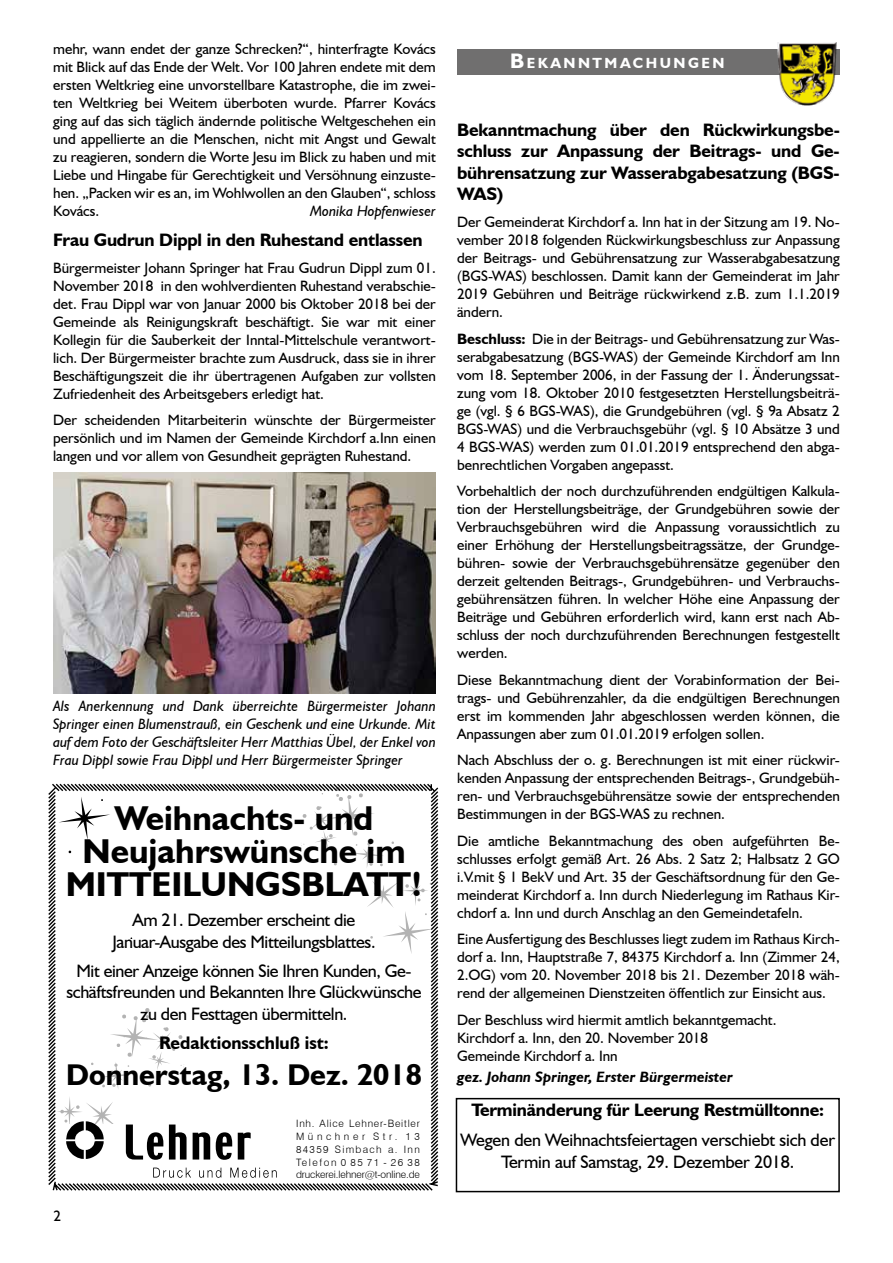
<style>
.page{position:relative;width:893px;height:1263px;background:#fff}
.page>*{position:absolute;margin:0;border:0;box-sizing:border-box;transform-origin:0 0}
.t1{font:700 34.5px/33px "Humanist 521 BT";color:#000;text-align:center}
.t2{font:700 30px "Humanist 521 BT";color:#000}
.t3{font:700 18.15px "Humanist 521 BT";color:#000}
.t4{font:18px/21.6px "Humanist 521 BT";letter-spacing:-.02em;color:#000;text-align:center}
.t5{font:700 18px/21.6px "Humanist 521 BT";letter-spacing:-.01em;color:#000;text-align:justify}
.t6{font:15px/18px "Humanist 521 BT";color:#000;text-align:justify}
.t7{font:italic 15px/18px "Humanist 521 BT";color:#000;text-align:justify}
.t8{font:italic 700 15px "Humanist 521 BT";color:#000}
.t9{font:700 14.7px "Humanist 521 BT";letter-spacing:.17em;color:#fff}
.t10{font:300 10.2px/12.8px "Swiss 721 BT";letter-spacing:.08em;color:#000;text-align:justify}
.s1{font-size:21px}
.s2{font-weight:700}
</style>
<div class="page">
<div style="left:457px;top:49px;width:383px;height:25px;background:#706f6f"></div>
<img style="left:778px;top:43px;width:62px;height:63px">
<img style="left:53px;top:473px;width:383px;height:220px">
<svg style="left:48px;top:783px;width:391px;height:408px"></svg>
<svg style="left:193px;top:1132px;width:17px;height:27px"></svg>
<svg style="left:216px;top:1132px;width:16px;height:28px"></svg>
<svg style="left:238px;top:1132px;width:13px;height:27px"></svg>
<svg style="left:153px;top:1167px;width:38px;height:11px"></svg>
<svg style="left:199px;top:1167px;width:22px;height:11px"></svg>
<svg style="left:230px;top:1167px;width:47px;height:11px"></svg>
<svg style="left:62px;top:937px;width:76px;height:2px"></svg>
<svg style="left:58px;top:796px;width:52px;height:44px"></svg>
<svg style="left:301px;top:784px;width:130px;height:183px"></svg>
<svg style="left:54px;top:1005px;width:133px;height:155px"></svg>
<div style="left:456px;top:1098px;width:384px;height:94px;border:2px solid #000"></div>
<p class="t6" style="left:53px;top:40px;width:384px">mehr, wann endet der ganze Schrecken?“, hinterfragte Kovács mit Blick auf das Ende der Welt. Vor 100 Jahren endete mit dem ersten Weltkrieg eine unvorstellbare Katastrophe, die im zwei&shy;ten Weltkrieg bei Weitem überboten wurde. Pfarrer Kovács ging auf das sich täglich ändernde politische Weltgeschehen ein und appellierte an die Menschen, nicht mit Angst und Gewalt zu reagieren, sondern die Worte Jesu im Blick zu haben und mit Liebe und Hingabe für Gerechtigkeit und Versöhnung einzuste&shy;hen. „Packen wir es an, im Wohlwollen an den Glauben“, schloss Kovács.</p>
<p class="t7" style="left:310px;top:202px;width:127px">Monika Hopfenwieser</p>
<p class="t5" style="left:53px;top:229px;width:371px">Frau Gudrun Dippl in den Ruhestand entlassen</p>
<p class="t6" style="left:53px;top:258px;width:384px">Bürgermeister Johann Springer hat Frau Gudrun Dippl zum 01.<br>November 2018 in den wohlverdienten Ruhestand verabschie&shy;det. Frau Dippl war von Januar 2000 bis Oktober 2018 bei der Gemeinde als Reinigungskraft beschäftigt. Sie war mit einer Kollegin für die Sauberkeit der Inntal-Mittelschule verantwort&shy;lich. Der Bürgermeister brachte zum Ausdruck, dass sie in ihrer Beschäftigungszeit die ihr übertragenen Aufgaben zur vollsten Zufriedenheit des Arbeitsgebers erledigt hat.</p>
<p class="t6" style="left:53px;top:411px;width:384px">Der scheidenden Mitarbeiterin wünschte der Bürgermeister persönlich und im Namen der Gemeinde Kirchdorf a.Inn einen langen und vor allem von Gesundheit geprägten Ruhestand.</p>
<p class="t7" style="left:53px;top:697px;width:384px">Als Anerkennung und Dank überreichte Bürgermeister Johann Springer einen Blumenstrauß, ein Geschenk und eine Urkunde. Mit auf dem Foto der Geschäftsleiter Herr Matthias Übel, der Enkel von Frau Dippl sowie Frau Dippl und Herr Bürgermeister Springer</p>
<h1 class="t1" style="left:66px;top:801px;width:358px">Weihnachts- und<br>Neujahrswünsche im<br>MITTEILUNGSBLATT!</h1>
<p class="t4" style="left:112px;top:909px;width:265px">Am 21. Dezember erscheint die<br>Januar-Ausgabe des Mitteilungsblattes.</p>
<p class="t4" style="left:66px;top:959px;width:357px">Mit einer Anzeige können Sie Ihren Kunden, Ge&shy;schäftsfreunden und Bekannten Ihre Glückwünsche zu den Festtagen übermitteln.</p>
<p class="t3" style="left:159px;top:1031px;width:171px">Redaktionsschluß ist:</p>
<h2 class="t2" style="left:66px;top:1056px;width:357px">Donnerstag, 13. Dez. 2018</h2>
<p class="t10" style="left:296px;top:1117px;width:125px">Inh. Alice Lehner-Beitler Münchner Str. 13<br>84359 Simbach a. Inn Telefon 0 85 71 - 26 38 druckerei.lehner@t-online.de</p>
<p class="t6" style="left:54px;top:1207px;width:9px">2</p>
<p class="t9" style="left:510px;top:54px;width:216px"><span class="s1">B</span>EKANNTMACHUNGEN</p>
<p class="t5" style="left:457px;top:118px;width:384px">Bekanntmachung über den Rückwirkungsbe&shy;schluss zur Anpassung der Beitrags- und Ge&shy;bührensatzung zur Wasserabgabesatzung (BGS-WAS)</p>
<p class="t6" style="left:457px;top:213px;width:384px">Der Gemeinderat Kirchdorf a. Inn hat in der Sitzung am 19. No&shy;vember 2018 folgenden Rückwirkungsbeschluss zur Anpassung der Beitrags- und Gebührensatzung zur Wasserabgabesatzung (BGS-WAS) beschlossen. Damit kann der Gemeinderat im Jahr 2019 Gebühren und Beiträge rückwirkend z.B. zum 1.1.2019 ändern.</p>
<p class="t6" style="left:457px;top:329px;width:384px"><span class="s2">Beschluss:</span> Die in der Beitrags- und Gebührensatzung zur Was&shy;serabgabesatzung (BGS-WAS) der Gemeinde Kirchdorf am Inn vom 18. September 2006, in der Fassung der 1. Änderungssat&shy;zung vom 18. Oktober 2010 festgesetzten Herstellungsbeiträ&shy;ge (vgl. § 6 BGS-WAS), die Grundgebühren (vgl. § 9a Absatz 2<br>BGS-WAS) und die Verbrauchsgebühr (vgl. § 10 Absätze 3 und 4 BGS-WAS) werden zum 01.01.2019 entsprechend den abga&shy;benrechtlichen Vorgaben angepasst.</p>
<p class="t6" style="left:457px;top:482px;width:384px">Vorbehaltlich der noch durchzuführenden endgültigen Kalkula&shy;tion der Herstellungsbeiträge, der Grundgebühren sowie der Verbrauchsgebühren wird die Anpassung voraussichtlich zu einer Erhöhung der Herstellungsbeitragssätze, der Grundge&shy;bühren- sowie der Verbrauchsgebührensätze gegenüber den derzeit geltenden Beitrags-, Grundgebühren- und Verbrauchs&shy;gebührensätzen führen. In welcher Höhe eine Anpassung der Beiträge und Gebühren erforderlich wird, kann erst nach Ab&shy;schluss der noch durchzuführenden Berechnungen festgestellt werden.</p>
<p class="t6" style="left:457px;top:670px;width:384px">Diese Bekanntmachung dient der Vorabinformation der Bei&shy;trags- und Gebührenzahler, da die endgültigen Berechnungen erst im kommenden Jahr abgeschlossen werden können, die Anpassungen aber zum 01.01.2019 erfolgen sollen.</p>
<p class="t6" style="left:457px;top:751px;width:384px">Nach Abschluss der o. g. Berechnungen ist mit einer rückwir&shy;kenden Anpassung der entsprechenden Beitrags-, Grundgebüh&shy;ren- und Verbrauchsgebührensätze sowie der entsprechenden Bestimmungen in der BGS-WAS zu rechnen.</p>
<p class="t6" style="left:457px;top:831px;width:384px">Die amtliche Bekanntmachung des oben aufgeführten Be&shy;schlusses erfolgt gemäß Art. 26 Abs. 2 Satz 2; Halbsatz 2 GO i.V.mit § 1 BekV und Art. 35 der Geschäftsordnung für den Ge&shy;meinderat Kirchdorf a. Inn durch Niederlegung im Rathaus Kir&shy;chdorf a. Inn und durch Anschlag an den Gemeindetafeln.</p>
<p class="t6" style="left:457px;top:930px;width:384px">Eine Ausfertigung des Beschlusses liegt zudem im Rathaus Kirch&shy;dorf a. Inn, Hauptstraße 7, 84375 Kirchdorf a. Inn (Zimmer 24, 2.OG) vom 20. November 2018 bis 21. Dezember 2018 wäh&shy;rend der allgemeinen Dienstzeiten öffentlich zur Einsicht aus.</p>
<p class="t6" style="left:457px;top:1010px;width:321px;text-align:left">Der Beschluss wird hiermit amtlich bekanntgemacht.<br>Kirchdorf a. Inn, den 20. November 2018<br>Gemeinde Kirchdorf a. Inn</p>
<p class="t8" style="left:457px;top:1068px;width:277px">gez. Johann Springer, Erster Bürgermeister</p>
<p class="t5" style="left:471px;top:1099px;width:354px">Terminänderung für Leerung Restmülltonne:</p>
<p class="t4" style="left:461px;top:1129px;width:376px">Wegen den Weihnachtsfeiertagen verschiebt sich der<br>Termin auf Samstag, 29. Dezember 2018.</p>
</div>
